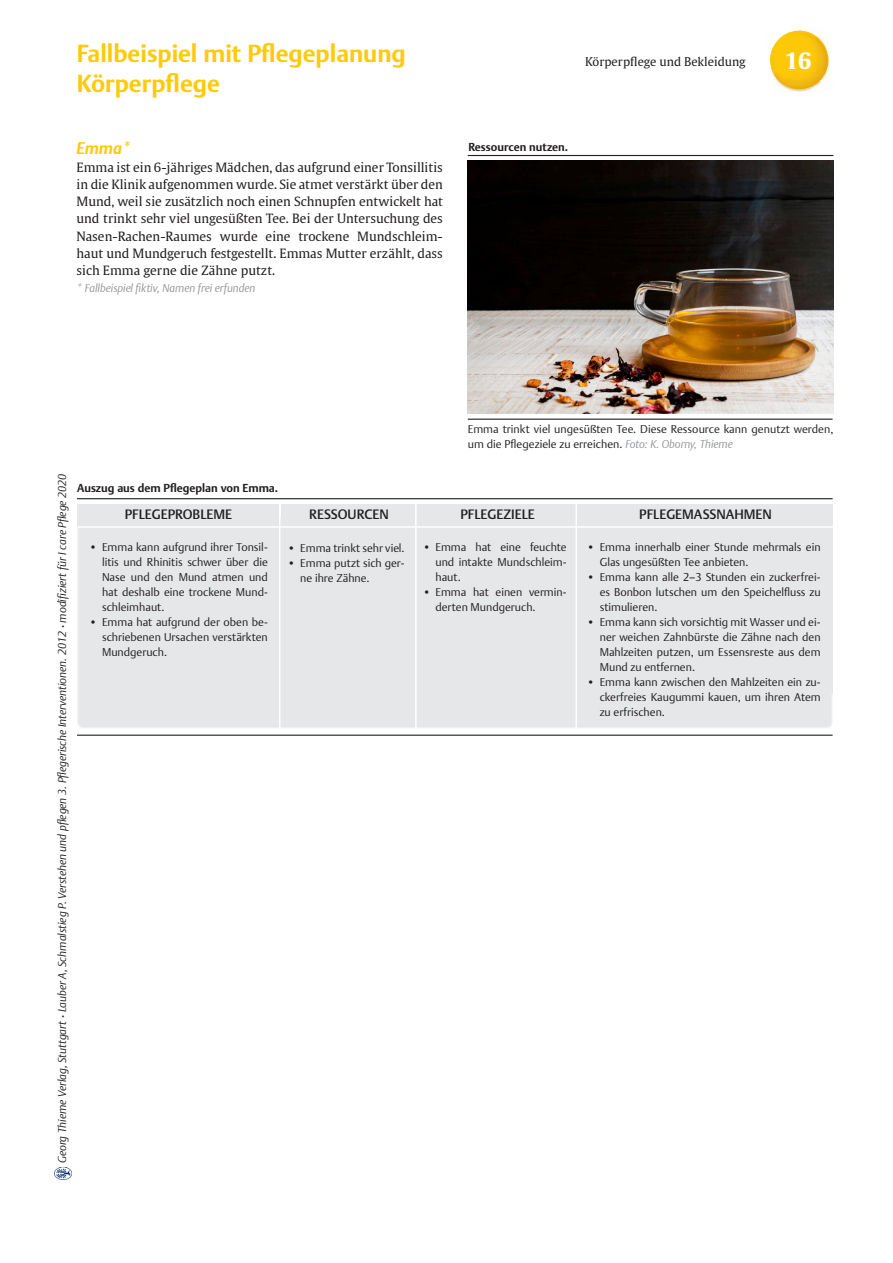
<style>
.page{position:relative;width:893px;height:1263px;background:#fff}
.page>*{position:absolute;margin:0;border:0;box-sizing:border-box;transform-origin:0 0}
.Ü1{font:700 24px "Thieme Argo 2011";color:#feca0a}
.Copyright{font:700 22.5px "Thieme Gulliver 2011";color:#fff}
.Ü2{font:italic 700 16.5px "Thieme Argo 2011";color:#feca0a}
.ÜberschriftKästen{font:500 13.5px "Thieme Argo 2011";color:#231f20}
.Fließtext{font:12.75px/17.2px "Thieme Gulliver 2011";color:#231f20;text-align:justify}
.Kapitel{font:12px "Thieme Gulliver 2011";color:#231f20}
.Bildunterschrift{font:300 11.25px/15px "Thieme Argo 2011";color:#231f20;text-align:justify}
.t1{font:italic 300 11.25px "Thieme Argo 2011";color:#231f20}
.Bildüberschrift{font:700 11.25px "Thieme Argo 2011";color:#231f20}
.Fließtext_mit_Einzug{font:italic 300 11.25px "Thieme Argo 2011";color:#939598}
.s1{font-style:italic;color:#939598}
.s2{font-weight:500;font-style:normal}
</style>
<div class="page">
<img style="left:54px;top:1167px;width:17px;height:13px">
<hr style="left:468px;top:155px;width:365px;height:1px;background:#231f20">
<hr style="left:468px;top:419px;width:365px;height:1px;background:#231f20">
<hr style="left:77px;top:498px;width:756px;height:1px;background:#231f20">
<div style="left:78px;top:517px;width:754px;height:211px;background:#e6e7e9;border-radius:6px"></div>
<svg style="left:578px;top:505px;width:255px;height:188px"></svg>
<div style="left:77px;top:505px;width:501px;height:21px;background:#e6e7e9"></div>
<hr style="left:279px;top:503px;width:1px;height:634px;background:#fff">
<hr style="left:415px;top:503px;width:2px;height:624px;background:#fff">
<hr style="left:575px;top:502px;width:2px;height:624px;background:#fff">
<hr style="left:77px;top:526px;width:785px;height:2px;background:#fff">
<hr style="left:77px;top:735px;width:756px;height:1px;background:#231f20">
<img style="left:788px;top:89px;width:22px;height:3px">
<img style="left:818px;top:37px;width:11px;height:30px">
<img style="left:770px;top:45px;width:53px;height:44px">
<img style="left:774px;top:31px;width:44px;height:14px">
<img style="left:817px;top:38px;width:11px;height:38px">
<img style="left:468px;top:160px;width:365px;height:253px">
<p class="Ü1" style="left:77px;top:37px;width:331px">Fallbeispiel mit Pflegeplanung</p>
<p class="Ü1" style="left:77px;top:67px;width:145px">Körperpflege</p>
<p class="Ü2" style="left:77px;top:138px;width:56px">Emma*</p>
<p class="Fließtext" style="left:77px;top:158px;width:368px">Emma ist ein 6-jähriges Mädchen, das aufgrund einer Tonsillitis in die Klinik aufgenommen wurde. Sie atmet verstärkt über den Mund, weil sie zusätzlich noch einen Schnupfen entwickelt hat und trinkt sehr viel ungesüßten Tee. Bei der Untersuchung des Nasen-Rachen-Raumes wurde eine trockene Mundschleim&shy;haut und Mundgeruch festgestellt. Emmas Mutter erzählt, dass sich Emma gerne die Zähne putzt.</p>
<p class="Fließtext_mit_Einzug" style="left:77px;top:281px;width:180px">* Fallbeispiel fiktiv, Namen frei erfunden</p>
<p class="Kapitel" style="left:585px;top:52px;width:162px">Körperpflege und Bekleidung</p>
<p class="Copyright" style="left:785px;top:42px;width:28px">16</p>
<p class="Bildüberschrift" style="left:468px;top:140px;width:101px">Ressourcen nutzen.</p>
<p class="Bildunterschrift" style="left:468px;top:421px;width:367px">Emma trinkt viel ungesüßten Tee. Diese Ressource kann genutzt werden, um die Pflegeziele zu erreichen. <span class="s1">Foto: K. Oborny, Thieme</span></p>
<p class="t1" style="left:55px;top:1163px;width:691px;rotate:-90deg">Georg Thieme Verlag, Stuttgart <span class="s2">·</span> Lauber A, Schmalstieg P. Verstehen und pflegen 3. Pflegerische Interventionen. 2012 <span class="s2">·</span> modifiziert für I care Pflege 2020</p>
<p class="Bildüberschrift" style="left:77px;top:481px;width:203px">Auszug aus dem Pflegeplan von Emma.</p>
<p class="ÜberschriftKästen" style="left:125px;top:506px;width:109px">PFLEGEPROBLEME</p>
<p class="ÜberschriftKästen" style="left:460px;top:506px;width:76px">PFLEGEZIELE</p>
<p class="Bildunterschrift" style="left:287px;top:540px;width:119px">• Emma trinkt sehr viel.</p>
<p class="Bildunterschrift" style="left:300px;top:555px;width:106px;text-indent:-13px">• Emma putzt sich ger&shy;ne ihre Zähne.</p>
<p class="ÜberschriftKästen" style="left:309px;top:506px;width:81px">RESSOURCEN</p>
<p class="ÜberschriftKästen" style="left:639px;top:506px;width:134px">PFLEGEMASSNAHMEN</p>
<p class="Bildunterschrift" style="left:600px;top:540px;width:222px;text-indent:-13px">• Emma innerhalb einer Stunde mehrmals ein<br>Glas ungesüßten Tee anbieten.</p>
<p class="Bildunterschrift" style="left:600px;top:570px;width:222px;text-indent:-13px">• Emma kann alle 2–3 Stunden ein zuckerfrei&shy;es Bonbon lutschen um den Speichelfluss zu stimulieren.</p>
<p class="Bildunterschrift" style="left:600px;top:615px;width:222px;text-indent:-13px">• Emma kann sich vorsichtig mit Wasser und ei&shy;ner weichen Zahnbürste die Zähne nach den Mahlzeiten putzen, um Essensreste aus dem Mund zu entfernen.</p>
<p class="Bildunterschrift" style="left:600px;top:675px;width:222px;text-indent:-13px">• Emma kann zwischen den Mahlzeiten ein zu&shy;ckerfreies Kaugummi kauen, um ihren Atem zu erfrischen.</p>
<p class="Bildunterschrift" style="left:102px;top:540px;width:167px;text-indent:-13px">• Emma kann aufgrund ihrer Tonsil&shy;litis und Rhinitis schwer über die Nase und den Mund atmen und hat deshalb eine trockene Mund&shy;schleimhaut.</p>
<p class="Bildunterschrift" style="left:102px;top:615px;width:167px;text-indent:-13px">• Emma hat aufgrund der oben be&shy;schriebenen Ursachen verstärkten Mundgeruch.</p>
<p class="Bildunterschrift" style="left:435px;top:540px;width:133px;text-indent:-13px">• Emma hat eine feuchte und intakte Mundschleim&shy;haut.</p>
<p class="Bildunterschrift" style="left:435px;top:585px;width:133px;text-indent:-13px">• Emma hat einen vermin&shy;derten Mundgeruch.</p>
</div>
